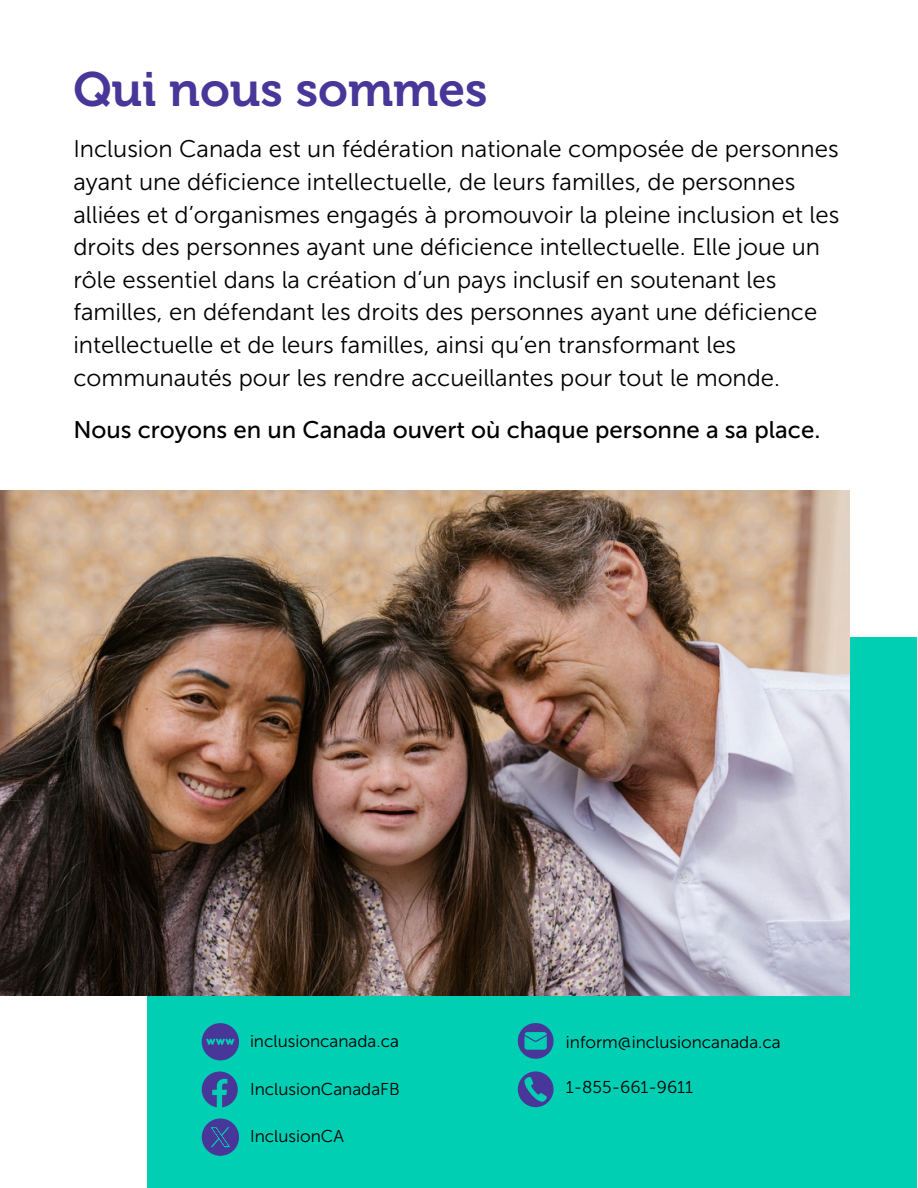
<style>
.page{position:relative;width:918px;height:1188px;background:#fff}
.page>*{position:absolute;margin:0;border:0;box-sizing:border-box;transform-origin:0 0}
.t1{font:48px "Museo 700";color:#483698}
.t2{font:24px/32.7px "Museo Sans 300";color:#000}
.t3{font:24px "Museo Sans 500";color:#000}
.t4{font:17.1px "Museo Sans 300";color:#000}
</style>
<div class="page">
<div style="left:147px;top:638px;width:770px;height:550px;background:#00cfb4"></div>
<img style="left:0;top:491px;width:849px;height:505px">
<svg style="left:518px;top:1071px;width:36px;height:36px"></svg>
<svg style="left:518px;top:1023px;width:36px;height:36px"></svg>
<svg style="left:202px;top:1023px;width:37px;height:37px"></svg>
<svg style="left:202px;top:1072px;width:36px;height:35px"></svg>
<svg style="left:202px;top:1119px;width:37px;height:37px"></svg>
<h2 class="t1" style="left:73px;top:61px;width:416px">Qui nous sommes</h2>
<h2 class="t2" style="left:73px;top:133px;width:768px">Inclusion Canada est un fédération nationale composée de personnes ayant une déficience intellectuelle, de leurs familles, de personnes alliées et d’organismes engagés à promouvoir la pleine inclusion et les droits des personnes ayant une déficience intellectuelle. Elle joue un rôle essentiel dans la création d’un pays inclusif en soutenant les familles, en défendant les droits des personnes ayant une déficience intellectuelle et de leurs familles, ainsi qu’en transformant les communautés pour les rendre accueillantes pour tout le monde.</h2>
<p class="t3" style="left:73px;top:416px;width:749px">Nous croyons en un Canada ouvert où chaque personne a sa place.</p>
<p class="t4" style="left:250px;top:1031px;width:151px">inclusioncanada.ca</p>
<p class="t4" style="left:250px;top:1079px;width:151px">InclusionCanadaFB</p>
<p class="t4" style="left:250px;top:1126px;width:95px">InclusionCA</p>
<p class="t4" style="left:566px;top:1032px;width:216px">inform@inclusioncanada.ca</p>
<p class="t4" style="left:566px;top:1077px;width:129px">1-855-661-9611</p>
</div>
